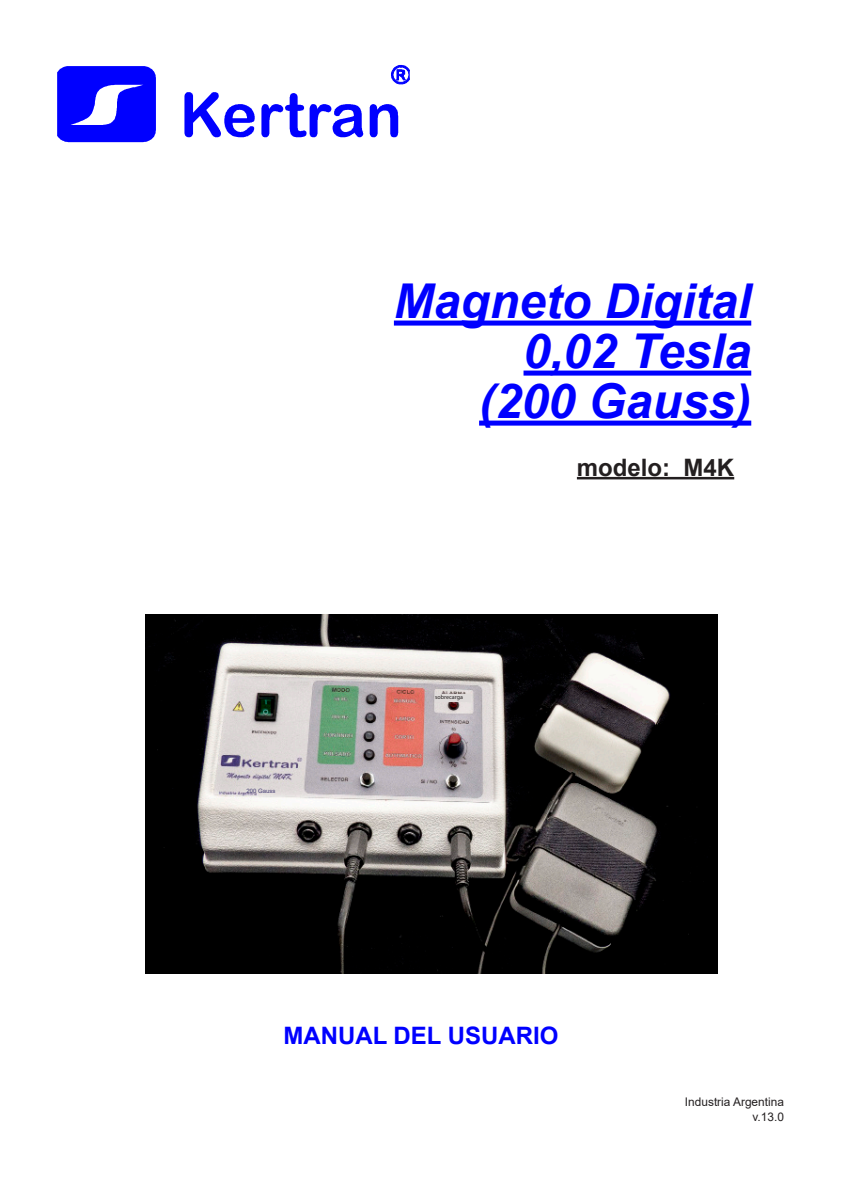
<style>
.page{position:relative;width:842px;height:1191px;background:#fff}
.page>*{position:absolute;margin:0;border:0;box-sizing:border-box;transform-origin:0 0}
.t1{font:italic 700 48px "Arial";color:#00f}
.t2{font:700 24px "Arial";color:#00f}
.t3{font:700 24px "Arial";color:#231f20}
.t4{font:11.8px "Arial";color:#231f20}
.t5{font:6px "Myriad Pro";color:#231f20}
.t6{font:6px "Arial";color:#484175}
</style>
<div class="page">
<svg style="left:57px;top:66px;width:99px;height:76px;background:#2727ff"></svg>
<svg style="left:184px;top:92px;width:71px;height:45px"></svg>
<svg style="left:261px;top:93px;width:102px;height:44px"></svg>
<svg style="left:370px;top:104px;width:28px;height:33px"></svg>
<svg style="left:391px;top:64px;width:19px;height:21px"></svg>
<div style="left:394px;top:320px;width:357px;height:5px;background:#00f"></div>
<div style="left:523px;top:370px;width:228px;height:5px;background:#00f"></div>
<div style="left:479px;top:420px;width:272px;height:5px;background:#00f"></div>
<hr style="left:577px;top:477px;width:157px;height:2px;background:#231f20">
<img style="left:145px;top:614px;width:572px;height:360px">
<div style="left:435px;top:694px;width:36px;height:7px;background:#dfdbda"></div>
<p class="t6" style="left:246px;top:787px;width:31px">200 Gauss</p>
<p class="t1" style="left:394px;top:269px;width:359px">Magneto Digital</p>
<p class="t1" style="left:523px;top:319px;width:229px">0,02 Tesla</p>
<p class="t1" style="left:479px;top:369px;width:274px">(200 Gauss)</p>
<p class="t3" style="left:577px;top:450px;width:159px">modelo: M4K</p>
<p class="t5" style="left:435px;top:693px;width:29px">sobrecarga</p>
<p class="t2" style="left:283px;top:1018px;width:277px">MANUAL DEL USUARIO</p>
<p class="t4" style="left:685px;top:1094px;width:101px">Industria Argentina</p>
<p class="t4" style="left:752px;top:1108px;width:33px">v.13.0</p>
</div>
